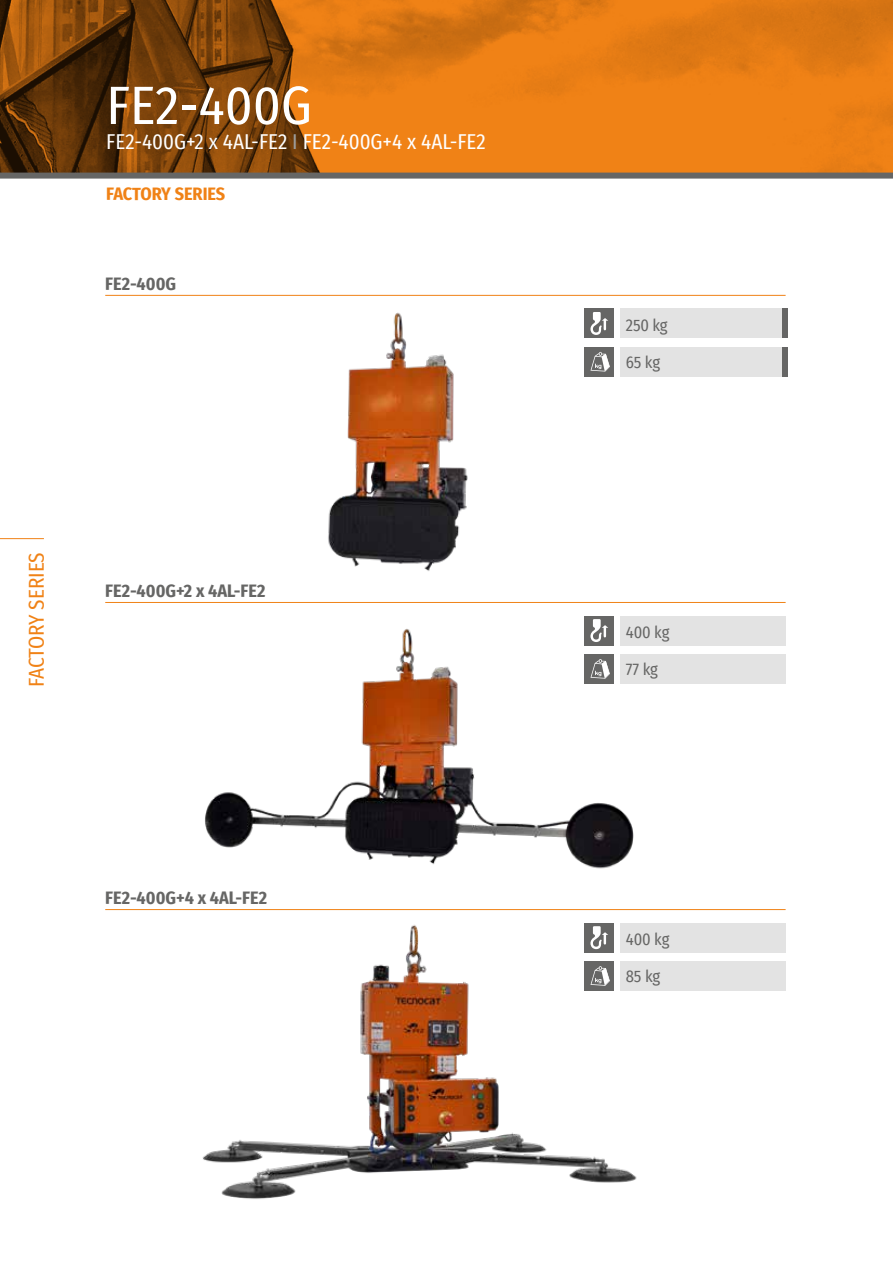
<style>
.page{position:relative;width:893px;height:1263px;background:#fff}
.page>*{position:absolute;margin:0;border:0;box-sizing:border-box;transform-origin:0 0}
.t1{font:54px "Fira Sans Condensed";color:#fff}
.t2{font:21px "Fira Sans Condensed";color:#fff}
.t3{font:21px "Fira Sans Condensed";letter-spacing:-.01em;color:#f08216}
.t4{font:700 18px "Fira Sans Condensed";color:#666665}
.t5{font:700 18px "Fira Sans Condensed";letter-spacing:-.01em;color:#f08216}
.t6{font:16.5px "Fira Sans Condensed";letter-spacing:-.01em;color:#666665}
.s1{color:#9d9d9c}
</style>
<div class="page">
<svg style="left:0;top:0;width:893px;height:173px;background:#bd6611"></svg>
<hr style="left:0;top:538px;width:44px;height:1px;background:#f08216">
<hr style="left:105px;top:295px;width:681px;height:1px;background:#f08216">
<div style="left:584px;top:309px;width:30px;height:29px;background:#666665"></div>
<div style="left:584px;top:347px;width:30px;height:30px;background:#666665"></div>
<div style="left:620px;top:309px;width:166px;height:29px;background:#e3e3e3"></div>
<div style="left:620px;top:347px;width:166px;height:30px;background:#e3e3e3"></div>
<svg style="left:590px;top:312px;width:18px;height:23px"></svg>
<svg style="left:590px;top:352px;width:20px;height:20px"></svg>
<hr style="left:105px;top:602px;width:681px;height:1px;background:#f08216">
<div style="left:620px;top:616px;width:166px;height:29px;background:#e3e3e3"></div>
<div style="left:620px;top:654px;width:166px;height:30px;background:#e3e3e3"></div>
<hr style="left:105px;top:909px;width:681px;height:1px;background:#f08216">
<div style="left:620px;top:923px;width:166px;height:29px;background:#e3e3e3"></div>
<div style="left:620px;top:961px;width:166px;height:30px;background:#e3e3e3"></div>
<div style="left:782px;top:309px;width:5px;height:29px;background:#666665"></div>
<div style="left:782px;top:347px;width:5px;height:30px;background:#666665"></div>
<div style="left:0;top:173px;width:893px;height:6px;background:#666665"></div>
<img style="left:328px;top:312px;width:140px;height:259px">
<img style="left:205px;top:616px;width:456px;height:253px">
<img style="left:202px;top:923px;width:459px;height:276px">
<h1 class="t1" style="left:106px;top:65px;width:207px">FE2-400G</h1>
<p class="t2" style="left:106px;top:126px;width:381px">FE2-400G+2 x 4AL-FE2 <span class="s1">I</span> FE2-400G+4 x 4AL-FE2</p>
<p class="t5" style="left:106px;top:179px;width:120px">FACTORY SERIES</p>
<p class="t4" style="left:105px;top:268px;width:72px">FE2-400G</p>
<p class="t3" style="left:21px;top:687px;width:137px;rotate:-90deg">FACTORY SERIES</p>
<p class="t4" style="left:105px;top:575px;width:162px">FE2-400G+2 x 4AL-FE2</p>
<p class="t4" style="left:105px;top:882px;width:163px">FE2-400G+4 x 4AL-FE2</p>
<p class="t6" style="left:626px;top:313px;width:43px">250 kg</p>
<p class="t6" style="left:626px;top:350px;width:36px">65 kg</p>
<p class="t6" style="left:626px;top:620px;width:45px">400 kg</p>
<p class="t6" style="left:626px;top:657px;width:33px">77 kg</p>
<p class="t6" style="left:626px;top:927px;width:45px">400 kg</p>
<p class="t6" style="left:626px;top:964px;width:36px">85 kg</p>
</div>
